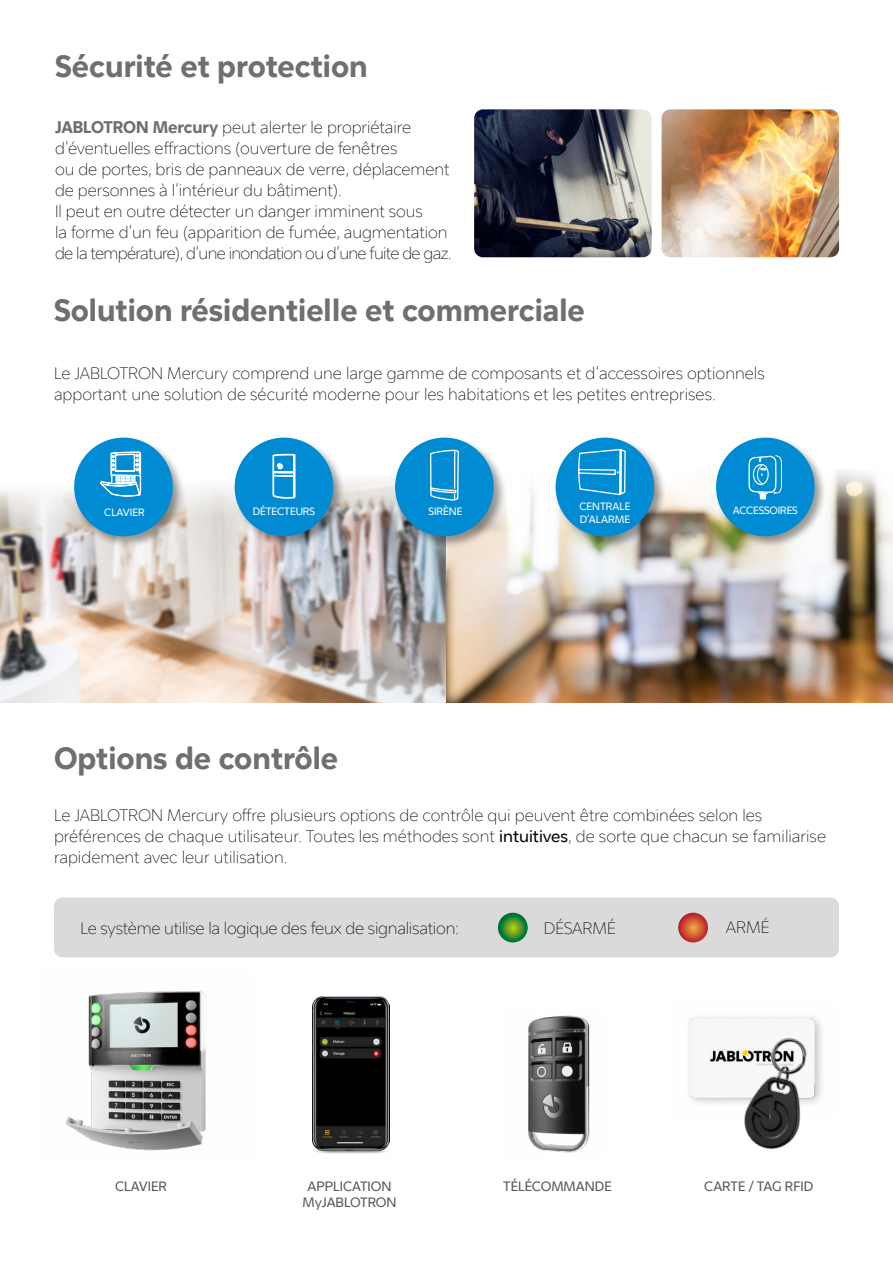
<style>
.page{position:relative;width:893px;height:1263px;background:#fff}
.page>*{position:absolute;margin:0;border:0;box-sizing:border-box;transform-origin:0 0}
.t1{font:600 30px "Jablo";color:#706f6f}
.t2{font:100 16.5px/21px "Jablo";letter-spacing:-.005em;color:#000}
.t3{font:13.5px "Jablo";color:#575756}
.t4{font:10.5px/12.8px "Jablo";color:#fff}
.s1{font-weight:600;color:#706f6f}
.s2{font-weight:400}
</style>
<div class="page">
<img style="left:0;top:522px;width:429px;height:180px">
<img style="left:460px;top:522px;width:433px;height:180px">
<svg style="left:0;top:479px;width:714px;height:43px"></svg>
<img style="left:662px;top:109px;width:177px;height:148px">
<img style="left:474px;top:109px;width:178px;height:148px">
<img style="left:65px;top:991px;width:141px;height:160px">
<div style="left:54px;top:897px;width:785px;height:60px;background:#dadada;border-radius:9px"></div>
<img style="left:528px;top:1015px;width:62px;height:138px">
<img style="left:689px;top:1017px;width:131px;height:86px">
<img style="left:733px;top:1023px;width:89px;height:127px">
<div style="left:73px;top:436px;width:112px;height:112px;background:#000;opacity:.39"></div>
<div style="left:74px;top:438px;width:99px;height:98px;background:#008bd2;border-radius:50%"></div>
<div style="left:393px;top:436px;width:113px;height:113px;background:#000;opacity:.38"></div>
<div style="left:395px;top:438px;width:99px;height:98px;background:#008bd2;border-radius:50%"></div>
<svg style="left:429px;top:449px;width:31px;height:254px"></svg>
<div style="left:714px;top:436px;width:113px;height:113px;background:#000;opacity:.39"></div>
<div style="left:716px;top:438px;width:99px;height:98px;background:#008bd2;border-radius:50%"></div>
<svg style="left:748px;top:441px;width:145px;height:108px"></svg>
<div style="left:554px;top:436px;width:112px;height:112px;background:#000;opacity:.39"></div>
<div style="left:556px;top:438px;width:98px;height:98px;background:#008bd2;border-radius:50%"></div>
<img style="left:577px;top:174px;width:49px;height:529px">
<div style="left:233px;top:436px;width:112px;height:112px;background:#000;opacity:.38"></div>
<div style="left:235px;top:438px;width:98px;height:98px;background:#008bd2;border-radius:50%"></div>
<svg style="left:232px;top:453px;width:63px;height:158px"></svg>
<svg style="left:100px;top:451px;width:41px;height:46px"></svg>
<img style="left:313px;top:997px;width:77px;height:157px">
<svg style="left:498px;top:913px;width:30px;height:29px"></svg>
<svg style="left:678px;top:913px;width:30px;height:29px"></svg>
<h1 class="t1" style="left:55px;top:48px;width:314px">Sécurité et protection</h1>
<p class="t2" style="left:55px;top:116px;width:398px"><span class="s1">JABLOTRON Mercury</span> peut alerter le propriétaire d‘éventuelles effractions (ouverture de fenêtres<br>ou de portes, bris de panneaux de verre, déplacement de personnes à l‘intérieur du bâtiment).<br>Il peut en outre détecter un danger imminent sous<br>la forme d‘un feu (apparition de fumée, augmentation de la température), d‘une inondation ou d‘une fuite de gaz.</p>
<h1 class="t1" style="left:54px;top:292px;width:532px">Solution résidentielle et commerciale</h1>
<p class="t2" style="left:54px;top:362px;width:712px">Le JABLOTRON Mercury comprend une large gamme de composants et d‘accessoires optionnels apportant une solution de sécurité moderne pour les habitations et les petites entreprises.</p>
<p class="t4" style="left:579px;top:500px;width:53px">CENTRALE<br>D‘ALARME</p>
<p class="t4" style="left:104px;top:505px;width:42px">CLAVIER</p>
<p class="t4" style="left:428px;top:505px;width:36px">SIRÈNE</p>
<p class="t4" style="left:733px;top:504px;width:66px">ACCESSOIRES</p>
<p class="t4" style="left:253px;top:505px;width:64px">DÉTECTEURS</p>
<h1 class="t1" style="left:54px;top:740px;width:286px">Options de contrôle</h1>
<p class="t2" style="left:54px;top:804px;width:774px">Le JABLOTRON Mercury offre plusieurs options de contrôle qui peuvent être combinées selon les préférences de chaque utilisateur. Toutes les méthodes sont <span class="s2">intuitives</span>, de sorte que chacun se familiarise rapidement avec leur utilisation.</p>
<p class="t2" style="left:81px;top:917px;width:380px">Le système utilise la logique des feux de signalisation:</p>
<p class="t2" style="left:544px;top:917px;width:73px">DÉSARMÉ</p>
<p class="t2" style="left:726px;top:917px;width:45px">ARMÉ</p>
<p class="t3" style="left:115px;top:1178px;width:53px">CLAVIER</p>
<p class="t3" style="left:308px;top:1178px;width:85px">APPLICATION</p>
<p class="t3" style="left:503px;top:1178px;width:110px">TÉLÉCOMMANDE</p>
<p class="t3" style="left:704px;top:1178px;width:110px">CARTE / TAG RFID</p>
<p class="t3" style="left:303px;top:1194px;width:96px">MyJABLOTRON</p>
</div>
